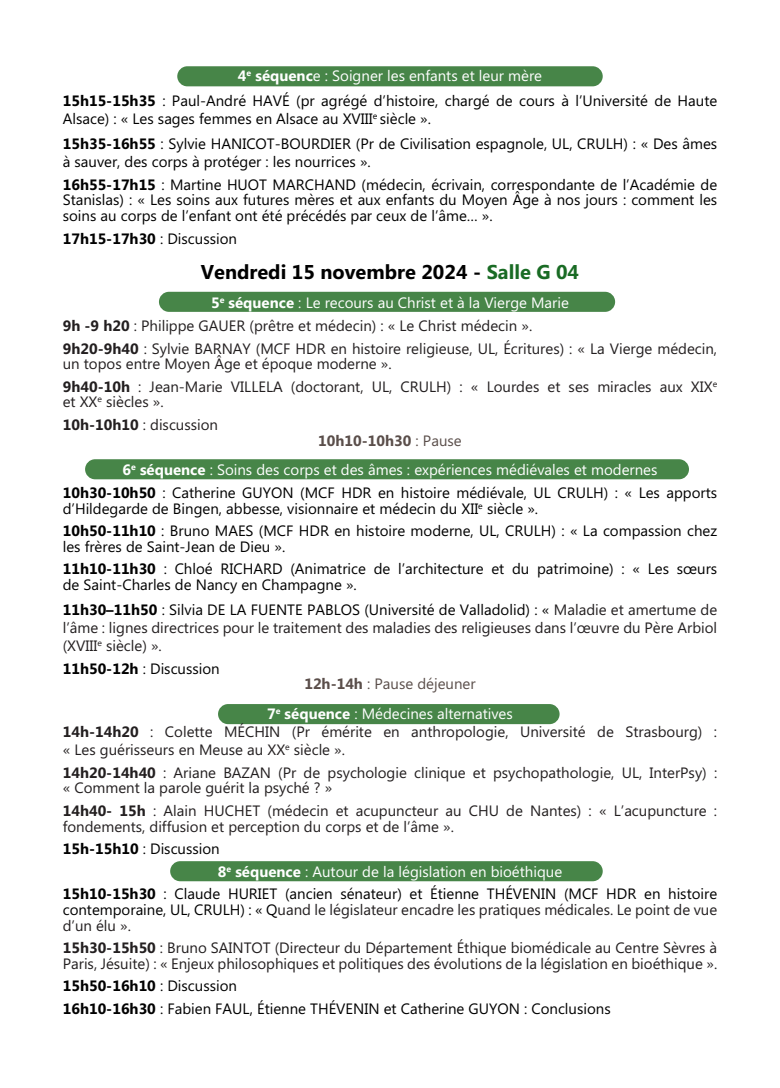
<style>
.page{position:relative;width:780px;height:1088px;background:#fff}
.page>*{position:absolute;margin:0;border:0;box-sizing:border-box;transform-origin:0 0}
.t1{font:700 20px "Microsoft Phags Pa";color:#000}
.t2{font:15px/15.5px "Microsoft Phags Pa";color:#000}
.t3{font:15px/15.6px "Microsoft Phags Pa";color:#231f20}
.t4{font:15px "Microsoft Phags Pa";color:#fff}
.t5{font:700 15px "Microsoft Phags Pa";color:#000}
.t6{font:15px "Microsoft Phags Pa";color:#5a4e4a}
.t7{font:700 15px "Microsoft Phags Pa";color:#5a4e4a}
.s1{font-weight:700}
.s2{font-weight:400}
.s3{color:#196b24}
.s4{font-weight:700;color:#000}
.s5{color:#000}
.s6{color:#231f20}
</style>
<div class="page">
<div style="left:177px;top:66px;width:425px;height:20px;background:#478548;border-radius:10px"></div>
<div style="left:159px;top:292px;width:456px;height:20px;background:#478548;border-radius:10px"></div>
<div style="left:85px;top:459px;width:604px;height:20px;background:#478548;border-radius:10px"></div>
<div style="left:218px;top:704px;width:341px;height:20px;background:#478548;border-radius:10px"></div>
<div style="left:170px;top:861px;width:432px;height:20px;background:#478548;border-radius:10px"></div>
<p class="t4" style="left:238px;top:65px;width:305px"><span class="s1">4</span><sup>e</sup> <span class="s1">séquenc</span>e : Soigner les enfants et leur mère</p>
<p class="t2" style="left:63px;top:91px;width:656px;line-height:18px"><span class="s1">15h15-15h35</span> : Paul-André HAVÉ (pr agrégé d’histoire, chargé de cours à l’Université de Haute<br>Alsace) : « Les sages femmes en Alsace au XVIII<sup>e</sup> siècle ».</p>
<p class="t2" style="left:63px;top:134px;width:656px;line-height:18px"><span class="s1">15h35-16h55</span> : Sylvie HANICOT-BOURDIER (Pr de Civilisation espagnole, UL, CRULH) : « Des âmes à sauver, des corps à protéger : les nourrices ».</p>
<p class="t2" style="left:63px;top:176px;width:656px;text-align:justify"><span class="s1">16h55-17h15</span> : Martine HUOT MARCHAND (médecin, écrivain, correspondante de l’Académie de Stanislas) : « Les soins aux futures mères et aux enfants du Moyen Âge à nos jours : comment les soins au corps de l’enfant ont été précédés par ceux de l’âme… ».</p>
<p class="t5" style="left:63px;top:228px;width:176px">17h15-17h30 <span class="s2">: Discussion</span></p>
<p class="t1" style="left:201px;top:257px;width:380px">Vendredi 15 novembre 2024 - <span class="s3">Salle G 04</span></p>
<p class="t4" style="left:211px;top:293px;width:359px"><span class="s1">5</span><sup>e</sup> <span class="s1">séquence</span> : Le recours au Christ et à la Vierge Marie</p>
<p class="t3" style="left:63px;top:317px;width:471px"><span class="s1">9h -9 h20</span> : Philippe GAUER (prêtre et médecin) : « Le Christ médecin ».</p>
<p class="t3" style="left:63px;top:340px;width:656px"><span class="s1">9h20-9h40</span> : Sylvie BARNAY (MCF HDR en histoire religieuse, UL, Écritures) : « La Vierge médecin, un topos entre Moyen Âge et époque moderne ».</p>
<p class="t3" style="left:63px;top:378px;width:656px"><span class="s1">9h40-10h</span> : Jean-Marie VILLELA (doctorant, UL, CRULH) : « Lourdes et ses miracles aux XIX<sup>e </sup>et XX<sup>e</sup> siècles ».</p>
<p class="t3" style="left:63px;top:416px;width:157px"><span class="s1">10h-10h10</span> : discussion</p>
<p class="t7" style="left:318px;top:430px;width:145px">10h10-10h30 <span class="s2">: Pause</span></p>
<p class="t4" style="left:122px;top:460px;width:536px"><span class="s1">6</span><sup>e</sup> <span class="s1">séquence</span> : Soins des corps et des âmes : expériences médiévales et modernes</p>
<p class="t2" style="left:63px;top:484px;width:656px"><span class="s1">10h30-10h50</span> : Catherine GUYON (MCF HDR en histoire médiévale, UL CRULH) : « Les apports d’Hildegarde de Bingen, abbesse, visionnaire et médecin du XII<sup>e</sup> siècle ».</p>
<p class="t2" style="left:63px;top:522px;width:656px"><span class="s1">10h50-11h10</span> : Bruno MAES (MCF HDR en histoire moderne, UL, CRULH) : « La compassion chez les frères de Saint-Jean de Dieu ».</p>
<p class="t2" style="left:63px;top:561px;width:656px"><span class="s1">11h10-11h30</span> : Chloé RICHARD (Animatrice de l’architecture et du patrimoine) : « Les sœurs de Saint‑Charles de Nancy en Champagne ».</p>
<p class="t3" style="left:63px;top:600px;width:656px;line-height:18px;text-align:justify"><span class="s4">11h30–11h50</span> <span class="s5">: Silvia DE LA FUENTE PABLOS (Université de Valladolid) : «</span> Maladie et amertume de l’âme : lignes directrices pour le traitement des maladies des religieuses dans l’œuvre du Père Arbiol (XVIII<sup>e</sup> siècle) ».</p>
<p class="t2" style="left:63px;top:660px;width:158px"><span class="s1">11h50-12h</span> : Discussion</p>
<p class="t6" style="left:304px;top:674px;width:173px"><span class="s1">12h-14h</span> : Pause déjeuner</p>
<p class="t4" style="left:267px;top:703px;width:247px"><span class="s1">7</span><sup>e</sup> <span class="s1">séquence</span> : Médecines alternatives</p>
<p class="t3" style="left:63px;top:722px;width:656px;line-height:18px"><span class="s1">14h-14h20</span> : Colette MÉCHIN (Pr émérite en anthropologie, Université de Strasbourg) : « Les guérisseurs en Meuse au XX<sup>e</sup> siècle ».</p>
<p class="t3" style="left:63px;top:764px;width:656px"><span class="s1">14h20-14h40</span> : Ariane BAZAN (Pr de psychologie clinique et psychopathologie, UL, InterPsy) : « Comment la parole guérit la psyché ? »</p>
<p class="t3" style="left:63px;top:802px;width:656px"><span class="s1">14h40- 15h</span> : Alain HUCHET (médecin et acupuncteur au CHU de Nantes) : « L’acupuncture : fondements, diffusion et perception du corps et de l’âme ».</p>
<p class="t2" style="left:63px;top:840px;width:158px"><span class="s1">15h-15h10</span> : Discussion</p>
<p class="t4" style="left:218px;top:861px;width:346px"><span class="s1">8</span><sup>e</sup> <span class="s1">séquence</span> : Autour de la législation en bioéthique</p>
<p class="t2" style="left:63px;top:885px;width:656px;text-align:justify"><span class="s1">15h10-15h30</span> : Claude HURIET (ancien sénateur) et Étienne THÉVENIN (MCF HDR en histoire contemporaine, UL, CRULH) : « Q<span class="s6">uand le législateur encadre les pratiques médicales. Le point de vue d’un élu ».</span></p>
<p class="t3" style="left:63px;top:939px;width:656px"><span class="s1">15h30-15h50</span> : Bruno SAINTOT (Directeur du Département Éthique biomédicale au Centre Sèvres à<br>Paris, Jésuite) : « Enjeux philosophiques et politiques des évolutions de la législation en bioéthique ».</p>
<p class="t5" style="left:63px;top:975px;width:176px">15h50-16h10 <span class="s2">: Discussion</span></p>
<p class="t2" style="left:63px;top:1000px;width:549px"><span class="s1">16h10-16h30</span> : Fabien FAUL, Étienne THÉVENIN et Catherine GUYON : Conclusions</p>
</div>
